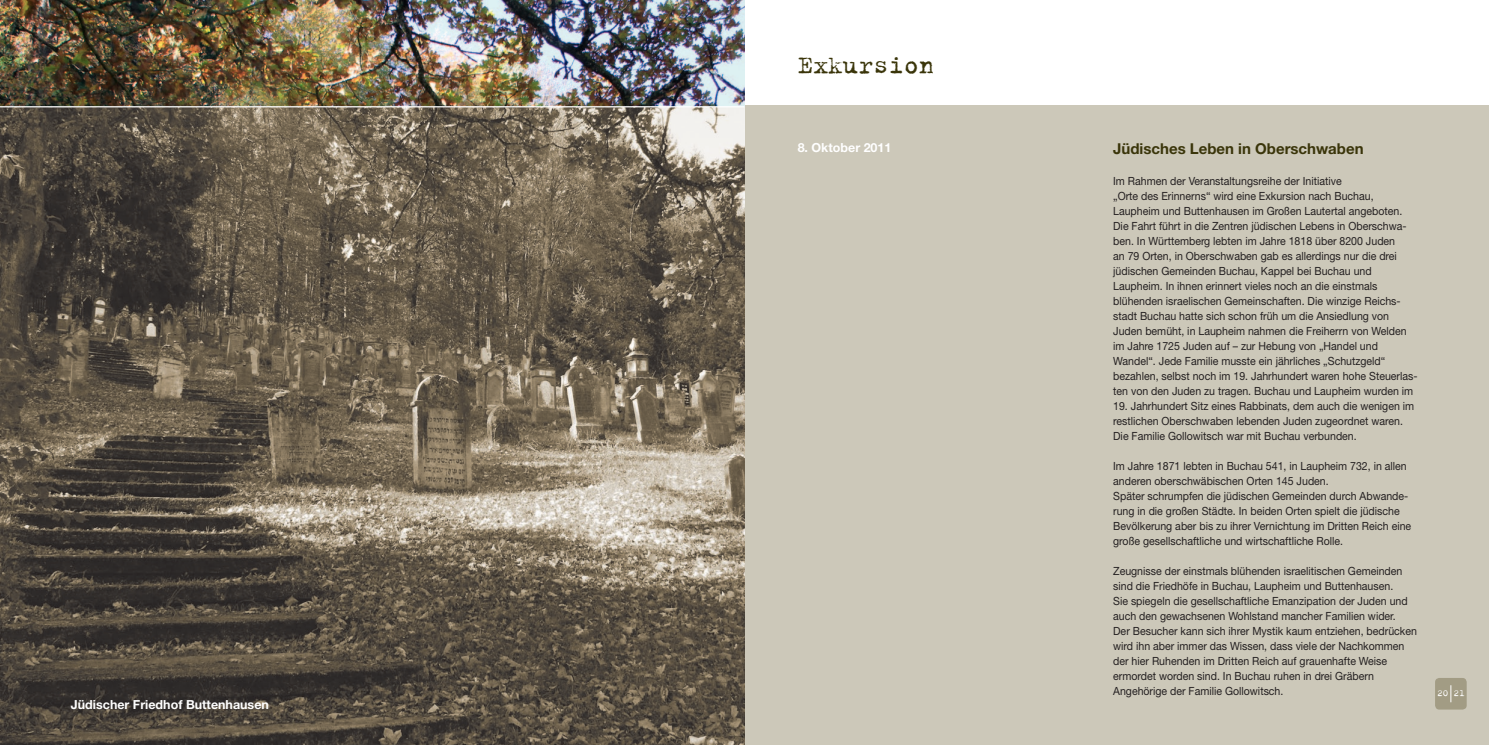
<style>
.page{position:relative;width:1489px;height:745px;background:#fff}
.page>*{position:absolute;margin:0;border:0;box-sizing:border-box;transform-origin:0 0}
.t1{font:27.5px "Trixie";color:#3a350a}
.t2{font:700 15px "Helvetica Neue";color:#3a350a}
.t3{font:700 12.5px "Helvetica Neue";color:#fff}
.t4{font:11.25px/15px "Helvetica Neue";color:#231f20;scale:.94 1}
.t5{font:10px "Trixie";color:#fff}
</style>
<div class="page">
<div style="left:744px;top:106px;width:744px;height:638px;background:#ccc8b9"></div>
<img style="left:0;top:0;width:744px;height:744px">
<div style="left:1434px;top:677px;width:32px;height:32px;background:#a29c84;border-radius:4px"></div>
<svg style="left:1450px;top:685px;width:1px;height:16px"></svg>
<hr style="left:0;top:106px;width:744px;height:1px;background:#fff">
<p class="t3" style="left:71px;top:696px;width:199px">Jüdischer Friedhof Buttenhausen</p>
<h1 class="t1" style="left:797px;top:47px;width:138px">Exkursion</h1>
<p class="t3" style="left:797px;top:139px;width:95px">8. Oktober 2011</p>
<h2 class="t2" style="left:1113px;top:139px;width:252px">Jüdisches Leben in Oberschwaben</h2>
<p class="t4" style="left:1113px;top:173px;width:325px">Im Rahmen der Veranstaltungsreihe der Initiative<br>„Orte des Erinnerns“ wird eine Exkursion nach Buchau, Laupheim und Buttenhausen im Großen Lautertal angeboten.<br>Die Fahrt führt in die Zentren jüdischen Lebens in Oberschwa&shy;ben. In Württemberg lebten im Jahre 1818 über 8200 Juden<br>an 79 Orten, in Oberschwaben gab es allerdings nur die drei jüdischen Gemeinden Buchau, Kappel bei Buchau und Laupheim. In ihnen erinnert vieles noch an die einstmals blühenden israelischen Gemeinschaften. Die winzige Reichs&shy;stadt Buchau hatte sich schon früh um die Ansiedlung von Juden bemüht, in Laupheim nahmen die Freiherrn von Welden im Jahre 1725 Juden auf – zur Hebung von „Handel und Wandel“. Jede Familie musste ein jährliches „Schutzgeld“ bezahlen, selbst noch im 19. Jahrhundert waren hohe Steuerlas&shy;ten von den Juden zu tragen. Buchau und Laupheim wurden im</p>
<p class="t4" style="left:1113px;top:398px;width:322px">19. Jahrhundert Sitz eines Rabbinats, dem auch die wenigen im restlichen Oberschwaben lebenden Juden zugeordnet waren.<br>Die Familie Gollowitsch war mit Buchau verbunden.</p>
<p class="t4" style="left:1113px;top:458px;width:318px">Im Jahre 1871 lebten in Buchau 541, in Laupheim 732, in allen anderen oberschwäbischen Orten 145 Juden.<br>Später schrumpfen die jüdischen Gemeinden durch Abwande&shy;rung in die großen Städte. In beiden Orten spielt die jüdische Bevölkerung aber bis zu ihrer Vernichtung im Dritten Reich eine große gesellschaftliche und wirtschaftliche Rolle.</p>
<p class="t4" style="left:1113px;top:563px;width:325px">Zeugnisse der einstmals blühenden israelitischen Gemeinden sind die Friedhöfe in Buchau, Laupheim und Buttenhausen.<br>Sie spiegeln die gesellschaftliche Emanzipation der Juden und auch den gewachsenen Wohlstand mancher Familien wider.<br>Der Besucher kann sich ihrer Mystik kaum entziehen, bedrücken wird ihn aber immer das Wissen, dass viele der Nachkommen der hier Ruhenden im Dritten Reich auf grauenhafte Weise ermordet worden sind. In Buchau ruhen in drei Gräbern Angehörige der Familie Gollowitsch.</p>
<p class="t5" style="left:1436px;top:685px;width:29px">20 21</p>
</div>
